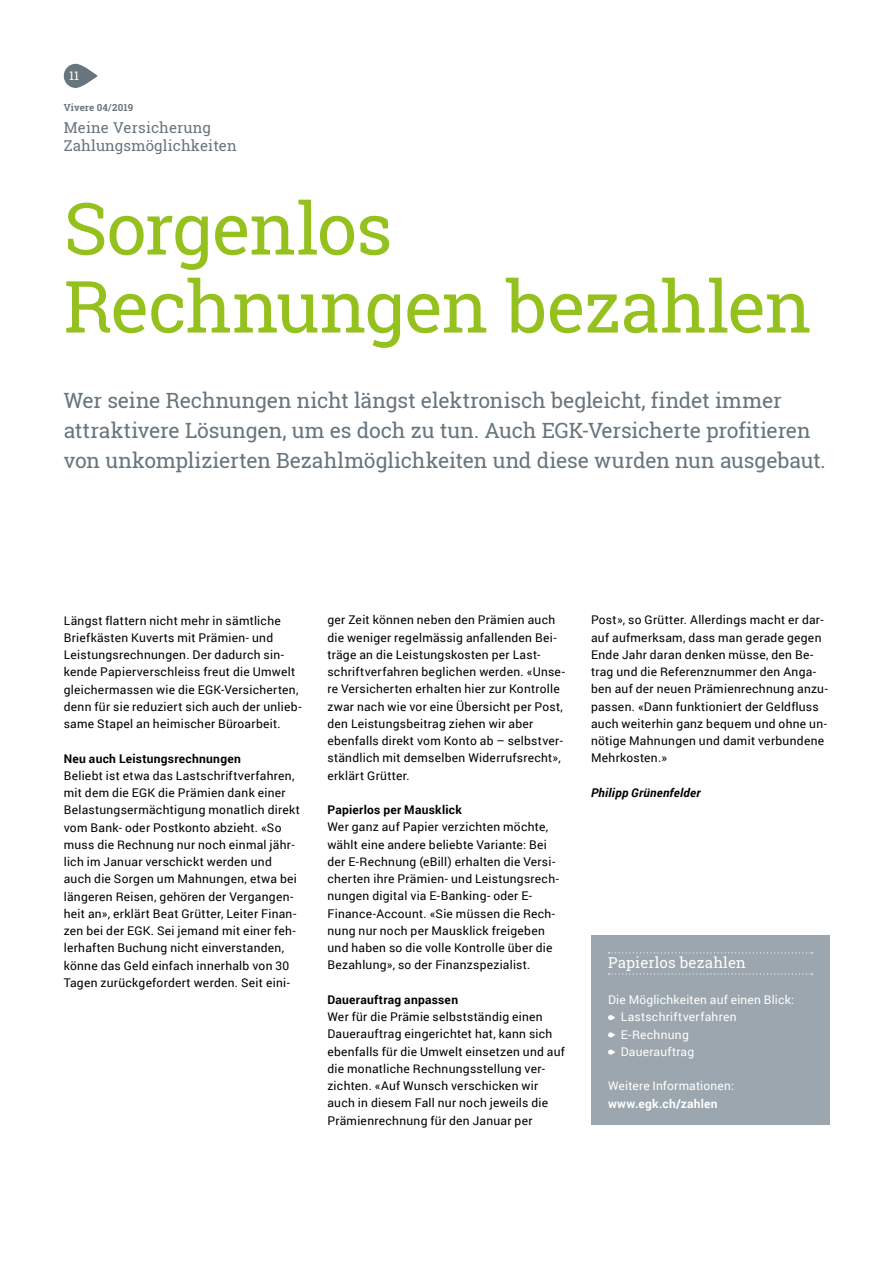
<style>
.page{position:relative;width:893px;height:1263px;background:#fff}
.page>*{position:absolute;margin:0;border:0;box-sizing:border-box;transform-origin:0 0}
.t1{font:72px/78px "Roboto Slab";letter-spacing:-.015em;color:#95c11f}
.t2{font:21px/30px "Roboto Slab";letter-spacing:-.01em;color:#68757d}
.t3{font:15px/18px "Roboto Slab";letter-spacing:.01em;color:#68757d}
.t4{font:15px "Roboto Slab";letter-spacing:.01em;color:#fff}
.t5{font:12px/17.2px "Roboto";letter-spacing:.025em;color:#000}
.t6{font:12px/17.2px "Roboto";letter-spacing:.02em;color:#fff}
.t7{font:700 12px "Roboto";letter-spacing:.02em;color:#000}
.t8{font:italic 700 12px "Roboto";letter-spacing:.025em;color:#000}
.t9{font:700 12px "Roboto";letter-spacing:.02em;color:#fff}
.t10{font:12px "Roboto Slab";color:#fff}
.t11{font:700 9.75px "Roboto Slab";letter-spacing:.01em;color:#68757d}
</style>
<div class="page">
<svg style="left:64px;top:64px;width:34px;height:24px"></svg>
<div style="left:591px;top:936px;width:238px;height:189px;background:#9ba6ae"></div>
<svg style="left:609px;top:952px;width:204px;height:1px"></svg>
<svg style="left:609px;top:973px;width:204px;height:1px"></svg>
<svg style="left:608px;top:1015px;width:7px;height:5px"></svg>
<svg style="left:608px;top:1032px;width:7px;height:5px"></svg>
<svg style="left:608px;top:1049px;width:7px;height:6px"></svg>
<p class="t10" style="left:69px;top:67px;width:11px">11</p>
<p class="t11" style="left:64px;top:100px;width:71px">Vivere 04/ 2019</p>
<p class="t3" style="left:64px;top:118px;width:175px">Meine Versicherung<br>Zahlungsmöglichkeiten</p>
<h1 class="t1" style="left:64px;top:189px;width:749px">Sorgenlos<br>Rechnungen bezahlen</h1>
<h2 class="t2" style="left:64px;top:385px;width:763px">Wer seine Rechnungen nicht längst elektronisch begleicht, findet immer attraktivere Lösungen, um es doch zu tun. Auch EGK-Versicherte profitieren von unkomplizierten Bezahlmöglichkeiten und diese wurden nun ausgebaut.</h2>
<p class="t5" style="left:64px;top:611px;width:239px">Längst flattern nicht mehr in sämtliche Briefkästen Kuverts mit Prämien- und Leistungsrechnungen. Der dadurch sin&shy;kende Papierverschleiss freut die Umwelt gleichermassen wie die EGK-Versicherten, denn für sie reduziert sich auch der unlieb&shy;same Stapel an heimischer Büroarbeit.</p>
<p class="t7" style="left:64px;top:750px;width:179px">Neu auch Leistungsrechnungen</p>
<p class="t5" style="left:64px;top:766px;width:238px">Beliebt ist etwa das Lastschriftverfahren, mit dem die EGK die Prämien dank einer Belastungsermächtigung monatlich direkt vom Bank- oder Postkonto abzieht. «So muss die Rechnung nur noch einmal jähr&shy;lich im Januar verschickt werden und auch die Sorgen um Mahnungen, etwa bei längeren Reisen, gehören der Vergangen&shy;heit an», erklärt Beat Grütter, Leiter Finan&shy;zen bei der EGK. Sei jemand mit einer feh&shy;lerhaften Buchung nicht einverstanden, könne das Geld einfach innerhalb von 30<br>Tagen zurückgefordert werden. Seit eini-</p>
<p class="t5" style="left:327px;top:611px;width:239px">ger Zeit können neben den Prämien auch die weniger regelmässig anfallenden Bei&shy;träge an die Leistungskosten per Last&shy;schriftverfahren beglichen werden. «Unse&shy;re Versicherten erhalten hier zur Kontrolle zwar nach wie vor eine Übersicht per Post, den Leistungsbeitrag ziehen wir aber ebenfalls direkt vom Konto ab – selbstver&shy;ständlich mit demselben Widerrufsrecht», erklärt Grütter.</p>
<p class="t7" style="left:327px;top:801px;width:136px">Papierlos per Mausklick</p>
<p class="t5" style="left:327px;top:818px;width:233px">Wer ganz auf Papier verzichten möchte, wählt eine andere beliebte Variante: Bei der E-Rechnung (eBill) erhalten die Versi&shy;cherten ihre Prämien- und Leistungsrech&shy;nungen digital via E-Banking- oder E-Finance-Account. «Sie müssen die Rech&shy;nung nur noch per Mausklick freigeben und haben so die volle Kontrolle über die Bezahlung», so der Finanzspezialist.</p>
<p class="t7" style="left:327px;top:991px;width:132px">Dauerauftrag anpassen</p>
<p class="t5" style="left:327px;top:1008px;width:239px">Wer für die Prämie selbstständig einen Dauerauftrag eingerichtet hat, kann sich ebenfalls für die Umwelt einsetzen und auf die monatliche Rechnungsstellung ver&shy;zichten. «Auf Wunsch verschicken wir auch in diesem Fall nur noch jeweils die Prämienrechnung für den Januar per</p>
<p class="t5" style="left:591px;top:611px;width:238px">Post», so Grütter. Allerdings macht er dar&shy;auf aufmerksam, dass man gerade gegen Ende Jahr daran denken müsse, den Be&shy;trag und die Referenznummer den Anga&shy;ben auf der neuen Prämienrechnung anzu&shy;passen. «Dann funktioniert der Geldfluss auch weiterhin ganz bequem und ohne un&shy;nötige Mahnungen und damit verbundene Mehrkosten.»</p>
<p class="t8" style="left:591px;top:784px;width:111px">Philipp Grünenfelder</p>
<p class="t4" style="left:608px;top:953px;width:139px">Papierlos bezahlen</p>
<p class="t6" style="left:621px;top:991px;width:175px;text-indent:-13px">Die Möglichkeiten auf einen Blick:<br>Lastschriftverfahren<br>E-Rechnung<br>Dauerauftrag</p>
<p class="t6" style="left:608px;top:1077px;width:128px">Weitere Informationen:</p>
<p class="t9" style="left:608px;top:1095px;width:111px">www.egk.ch/zahlen</p>
</div>
